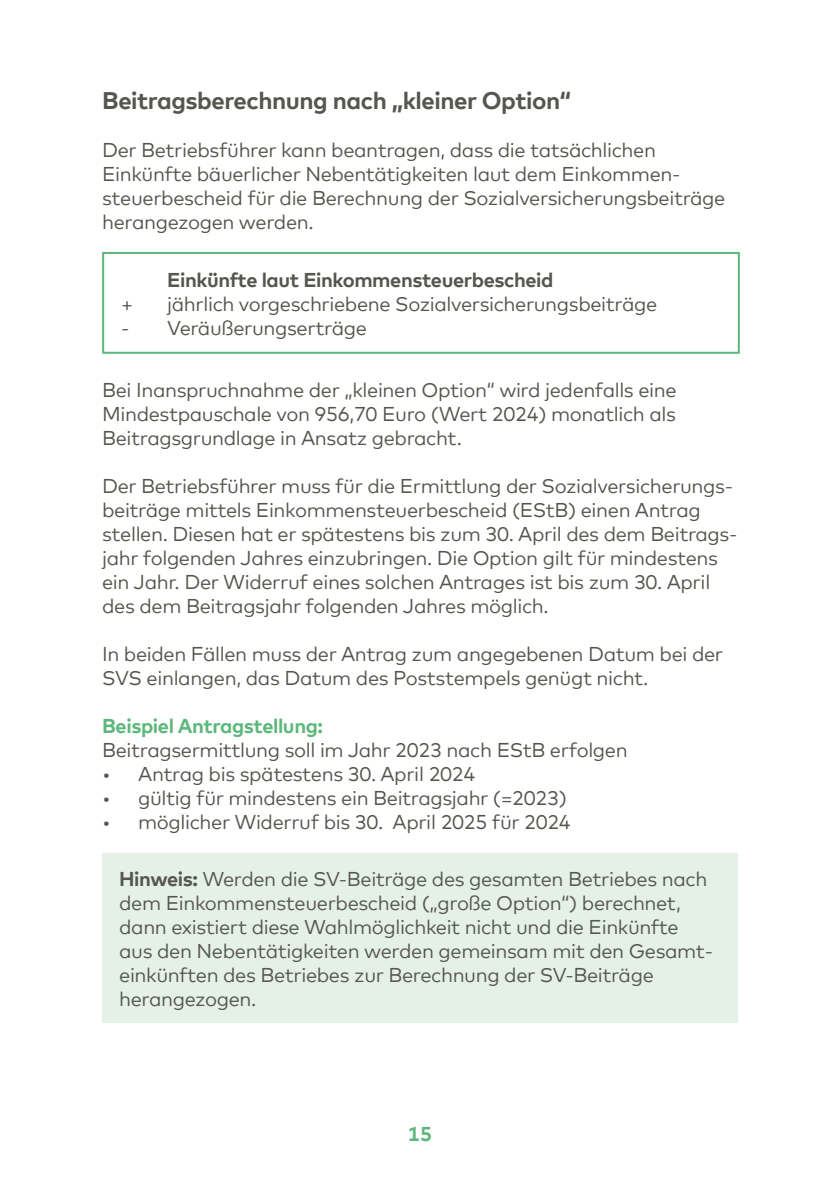
<style>
.page{position:relative;width:840px;height:1191px;background:#fff}
.page>*{position:absolute;margin:0;border:0;box-sizing:border-box;transform-origin:0 0}
.t1{font:700 24px "Mark Offc Pro";letter-spacing:-.02em;color:#565650}
.t2{font:20px/24px "Mark Offc Pro";letter-spacing:-.02em;color:#565650}
.t3{font:700 20px "Mark Offc Pro";letter-spacing:-.02em;color:#565650}
.t4{font:700 20px "Mark Offc Pro";letter-spacing:-.02em;color:#5cb77a}
.s1{font-weight:700}
</style>
<div class="page">
<div style="left:102px;top:252px;width:637px;height:102px;border:2px solid #5cb77a"></div>
<div style="left:102px;top:853px;width:635px;height:170px;background:#e5f1e6"></div>
<p class="t1" style="left:102px;top:82px;width:470px">Beitragsberechnung nach „kleiner Option“</p>
<p class="t2" style="left:102px;top:136px;width:624px">Der Betriebsführer kann beantragen, dass die tatsächlichen Einkünfte bäuerlicher Nebentätigkeiten laut dem Einkommen&shy;steuerbescheid für die Berechnung der Sozialversicherungsbeiträge herangezogen werden.</p>
<p class="t3" style="left:167px;top:264px;width:387px">Einkünfte laut Einkommensteuerbescheid</p>
<p class="t2" style="left:121px;top:290px;width:14px">+</p>
<p class="t2" style="left:167px;top:290px;width:491px">jährlich vorgeschriebene Sozialversicherungsbeiträge</p>
<p class="t2" style="left:121px;top:314px;width:247px">- Veräußerungserträge</p>
<p class="t2" style="left:102px;top:376px;width:575px;text-align:justify">Bei Inanspruchnahme der „kleinen Option“ wird jedenfalls eine Mindestpauschale von 956,70 Euro (Wert 2024) monatlich als Beitragsgrundlage in Ansatz gebracht.</p>
<p class="t2" style="left:102px;top:472px;width:636px">Der Betriebsführer muss für die Ermittlung der Sozialversicherungs&shy;beiträge mittels Einkommensteuerbescheid (EStB) einen Antrag stellen. Diesen hat er spätestens bis zum 30. April des dem Beitrags&shy;jahr folgenden Jahres einzubringen. Die Option gilt für mindestens ein Jahr. Der Widerruf eines solchen Antrages ist bis zum 30. April des dem Beitragsjahr folgenden Jahres möglich.</p>
<p class="t2" style="left:102px;top:640px;width:622px">In beiden Fällen muss der Antrag zum angegebenen Datum bei der<br>SVS einlangen, das Datum des Poststempels genügt nicht.</p>
<p class="t4" style="left:102px;top:711px;width:222px">Beispiel Antragstellung:</p>
<p class="t2" style="left:102px;top:736px;width:526px">Beitragsermittlung soll im Jahr 2023 nach EStB erfolgen</p>
<p class="t2" style="left:102px;top:760px;width:374px">• Antrag bis spätestens 30. April 2024</p>
<p class="t2" style="left:102px;top:784px;width:466px">• gültig für mindestens ein Beitragsjahr (=2023)</p>
<p class="t2" style="left:102px;top:808px;width:470px">• möglicher Widerruf bis 30. April 2025 für 2024</p>
<p class="t2" style="left:119px;top:865px;width:595px"><span class="s1">Hinweis:</span> Werden die SV-Beiträge des gesamten Betriebes nach dem Einkommensteuerbescheid („große Option“) berechnet, dann existiert diese Wahlmöglichkeit nicht und die Einkünfte aus den Nebentätigkeiten werden gemeinsam mit den Gesamt&shy;einkünften des Betriebes zur Berechnung der SV-Beiträge herangezogen.</p>
<p class="t4" style="left:407px;top:1119px;width:26px">15</p>
</div>
